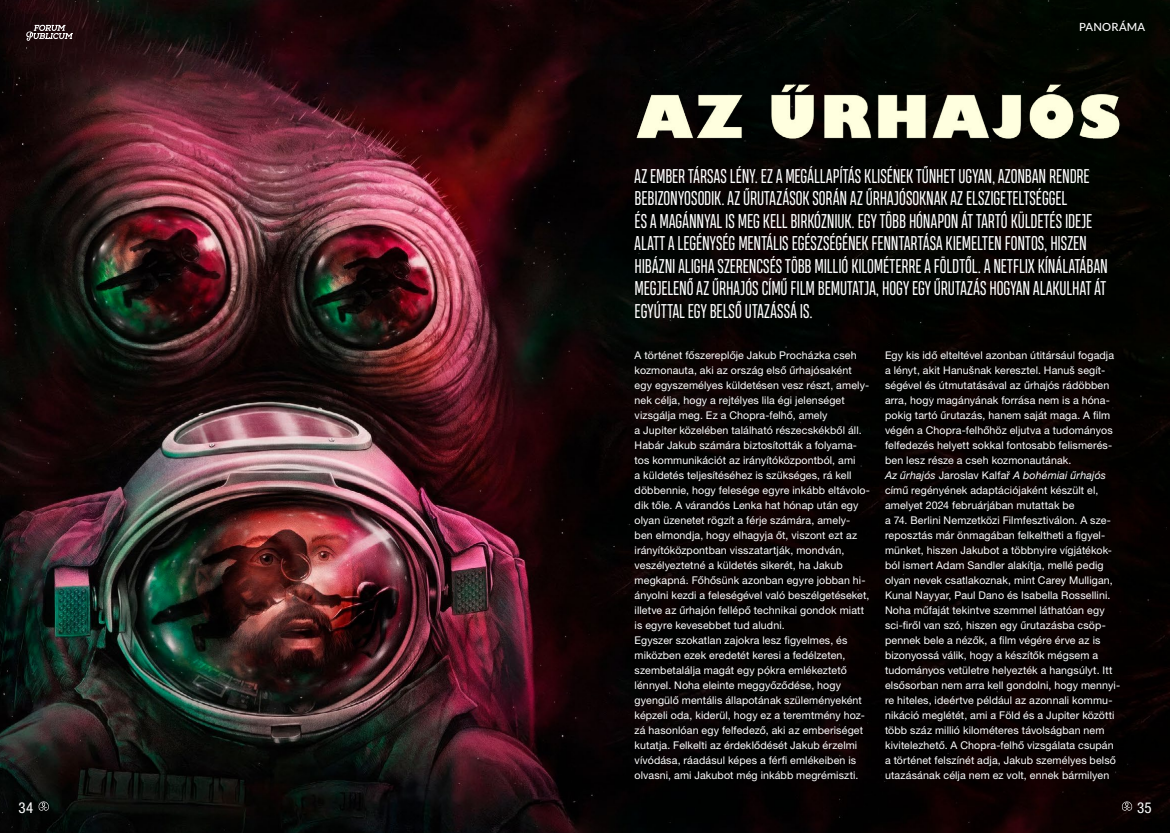
<style>
.page{position:relative;width:1170px;height:833px;background:#fff}
.page>*{position:absolute;margin:0;border:0;box-sizing:border-box;transform-origin:0 0}
.t1{font:18.75px/22.5px "Heading Compressed Pro";color:#fff}
.t2{font:condensed 15px "Helvetica Neue LT Pro";color:#fff}
.t3{font:500 11.25px "Lato";letter-spacing:.015em;color:#fff}
.t4{font:10.62px/15px "Helvetica Neue LT Pro";letter-spacing:.01em;color:#fff}
.s1{font-style:italic}
</style>
<div class="page">
<img style="left:0;top:0;width:1169px;height:833px">
<img style="left:635px;top:81px;width:485px;height:58px">
<svg style="left:26px;top:25px;width:47px;height:16px"></svg>
<svg style="left:1120px;top:801px;width:13px;height:10px"></svg>
<svg style="left:37px;top:801px;width:13px;height:10px"></svg>
<p class="t3" style="left:1079px;top:19px;width:67px">PANORÁMA</p>
<p class="t1" style="left:634px;top:165px;width:474px">AZ EMBER TÁRSAS LÉNY. EZ A MEGÁLLAPÍTÁS KLISÉNEK TŰNHET UGYAN, AZONBAN RENDRE BEBIZONYOSODIK. AZ ŰRUTAZÁSOK SORÁN AZ ŰRHAJÓSOKNAK AZ ELSZIGETELTSÉGGEL<br>ÉS A MAGÁNNYAL IS MEG KELL BIRKÓZNIUK. EGY TÖBB HÓNAPON ÁT TARTÓ KÜLDETÉS IDEJE ALATT A LEGÉNYSÉG MENTÁLIS EGÉSZSÉGÉNEK FENNTARTÁSA KIEMELTEN FONTOS, HISZEN HIBÁZNI ALIGHA SZERENCSÉS TÖBB MILLIÓ KILOMÉTERRE A FÖLDTŐL. A NETFLIX KÍNÁLATÁBAN MEGJELENŐ AZ ŰRHAJÓS CÍMŰ FILM BEMUTATJA, HOGY EGY ŰRUTAZÁS HOGYAN ALAKULHAT ÁT EGYÚTTAL EGY BELSŐ UTAZÁSSÁ IS.</p>
<p class="t4" style="left:634px;top:347px;width:237px">A történet főszereplője Jakub Procházka cseh kozmonauta, aki az ország első űrhajósaként egy egyszemélyes küldetésen vesz részt, amely&shy;nek célja, hogy a rejtélyes lila égi jelenséget vizsgálja meg. Ez a Chopra-felhő, amely<br>a Jupiter közelében található részecskékből áll.<br>Habár Jakub számára biztosították a folyama&shy;tos kommunikációt az irányítóközpontból, ami<br>a küldetés teljesítéséhez is szükséges, rá kell döbbennie, hogy felesége egyre inkább eltávolo&shy;dik tőle. A várandós Lenka hat hónap után egy olyan üzenetet rögzít a férje számára, amely&shy;ben elmondja, hogy elhagyja őt, viszont ezt az irányítóközpontban visszatartják, mondván, veszélyeztetné a küldetés sikerét, ha Jakub megkapná. Főhősünk azonban egyre jobban hi&shy;ányolni kezdi a feleségével való beszélgetéseket, illetve az űrhajón fellépő technikai gondok miatt is egyre kevesebbet tud aludni.<br>Egyszer szokatlan zajokra lesz figyelmes, és miközben ezek eredetét keresi a fedélzeten, szembetalálja magát egy pókra emlékeztető lénnyel. Noha eleinte meggyőződése, hogy gyengülő mentális állapotának szüleményeként képzeli oda, kiderül, hogy ez a teremtmény hoz&shy;zá hasonlóan egy felfedező, aki az emberiséget kutatja. Felkelti az érdeklődését Jakub érzelmi vívódása, ráadásul képes a férfi emlékeiben is olvasni, ami Jakubot még inkább megrémiszti.</p>
<p class="t4" style="left:884px;top:347px;width:237px">Egy kis idő elteltével azonban útitársául fogadja a lényt, akit Hanušnak keresztel. Hanuš segít&shy;ségével és útmutatásával az űrhajós rádöbben arra, hogy magányának forrása nem is a hóna&shy;pokig tartó űrutazás, hanem saját maga. A film végén a Chopra-felhőhöz eljutva a tudományos felfedezés helyett sokkal fontosabb felismerés&shy;ben lesz része a cseh kozmonautának.<br><span class="s1">Az űrhajós</span> Jaroslav Kalfař <span class="s1">A bohémiai űrhajós </span>című regényének adaptációjaként készült el, amelyet 2024 februárjában mutattak be<br>a 74. Berlini Nemzetközi Filmfesztiválon. A sze&shy;reposztás már önmagában felkeltheti a figyel&shy;münket, hiszen Jakubot a többnyire vígjátékok&shy;ból ismert Adam Sandler alakítja, mellé pedig olyan nevek csatlakoznak, mint Carey Mulligan, Kunal Nayyar, Paul Dano és Isabella Rossellini.<br>Noha műfaját tekintve szemmel láthatóan egy sci-firől van szó, hiszen egy űrutazásba csöp&shy;pennek bele a nézők, a film végére érve az is bizonyossá válik, hogy a készítők mégsem a tudományos vetületre helyezték a hangsúlyt. Itt elsősorban nem arra kell gondolni, hogy mennyi&shy;re hiteles, ideértve például az azonnali kommu&shy;nikáció meglétét, ami a Föld és a Jupiter közötti több száz millió kilométeres távolságban nem kivitelezhető. A Chopra-felhő vizsgálata csupán a történet felszínét adja, Jakub személyes belső utazásának célja nem ez volt, ennek bármilyen</p>
<h2 class="t2" style="left:19px;top:798px;width:16px">34</h2>
<h2 class="t2" style="left:1137px;top:798px;width:16px">35</h2>
</div>
